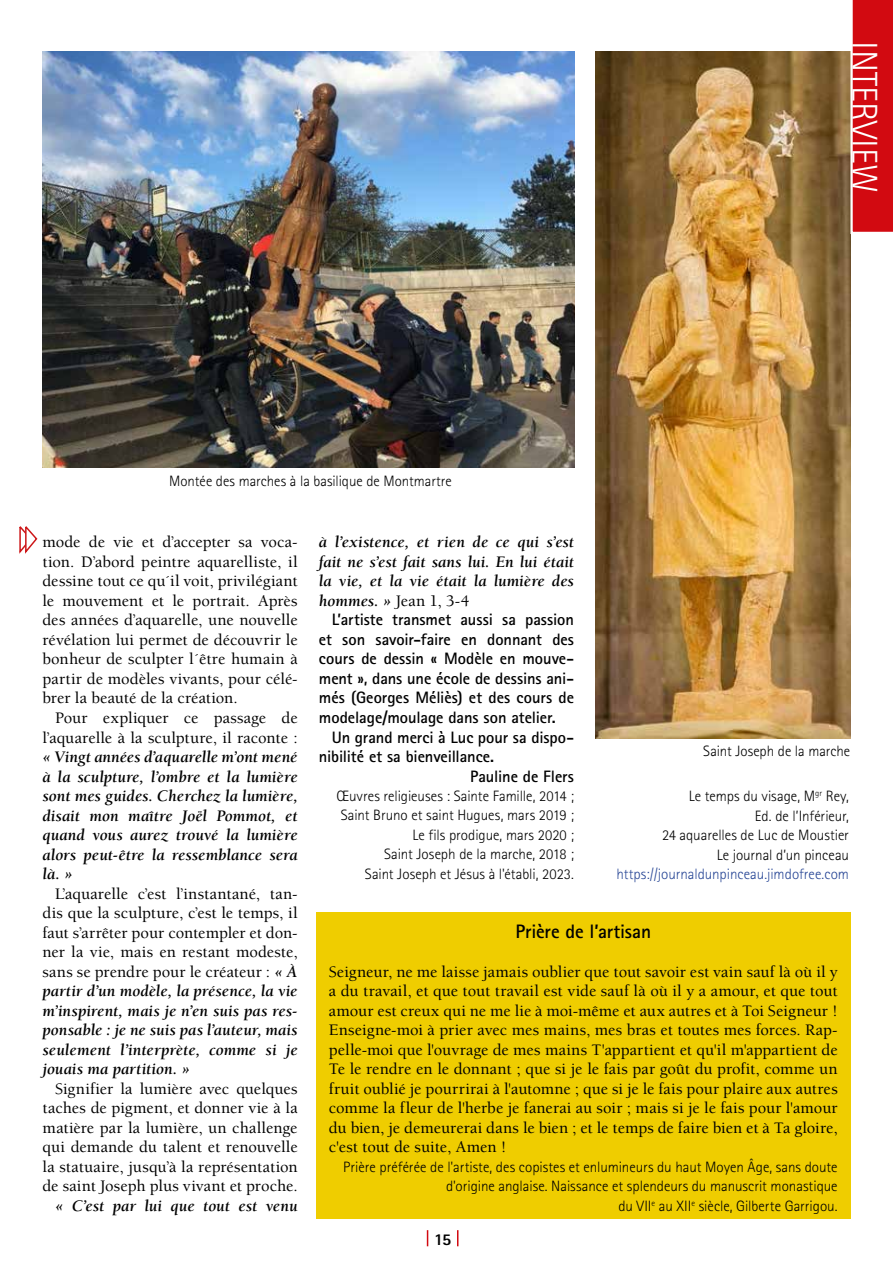
<style>
.page{position:relative;width:893px;height:1263px;background:#fff}
.page>*{position:absolute;margin:0;border:0;box-sizing:border-box;transform-origin:0 0}
.t1{font:300 36px "Rotis Sans Serif Std";color:#fff}
.t2{font:700 19.5px "Rotis Sans Serif Std";letter-spacing:-.01em;color:#000}
.t3{font:500 16.5px/19.5px "Berkeley Std";color:#000;text-align:justify}
.t4{font:italic 700 16.5px/19.5px "Berkeley Std";color:#000;text-align:justify}
.t5{font:700 16.5px/19.5px "Rotis Sans Serif Std";letter-spacing:-.005em;color:#000;text-align:justify}
.t6{font:800 16.5px "Rotis Sans Serif Std";color:#000}
.t7{font:300 15px/19.5px "Rotis Sans Serif Std";color:#000;text-align:right}
.t8{font:300 15px "Rotis Sans Serif Std";color:#264595}
.s1{font-weight:700;font-style:italic}
.s2{font-weight:500;font-style:normal}
</style>
<div class="page">
<img style="left:43px;top:51px;width:531px;height:417px">
<svg style="left:427px;top:1230px;width:1px;height:16px"></svg>
<svg style="left:457px;top:1230px;width:1px;height:16px"></svg>
<svg style="left:19px;top:526px;width:19px;height:28px"></svg>
<div style="left:316px;top:913px;width:534px;height:306px;background:#efcd00"></div>
<img style="left:595px;top:51px;width:255px;height:687px">
<svg style="left:849px;top:0;width:44px;height:235px;background:#d21d22"></svg>
<p class="t7" style="left:169px;top:471px;width:284px">Montée des marches à la basilique de Montmartre</p>
<h1 class="t1" style="left:885px;top:41px;width:153px;rotate:90deg">INTERVIEW</h1>
<p class="t3" style="left:43px;top:533px;width:257px">mode de vie et d’accepter sa voca&shy;tion. D’abord peintre aquarelliste, il dessine tout ce qu´il voit, privilégiant le mouvement et le portrait. Après des années d’aquarelle, une nouvelle révélation lui permet de découvrir le bonheur de sculpter l´être humain à partir de modèles vivants, pour célé&shy;brer la beauté de la création.</p>
<p class="t3" style="left:43px;top:708px;width:257px;text-align:right">Pour expliquer ce passage de l’aquarelle à la sculpture, il raconte :</p>
<p class="t4" style="left:43px;top:747px;width:257px">« Vingt années d’aquarelle m’ont mené à la sculpture, l’ombre et la lumière sont mes guides. Cherchez la lumière, disait mon maître Joël Pommot, et quand vous aurez trouvé la lumière alors peut-être la ressemblance sera là. »</p>
<p class="t3" style="left:43px;top:884px;width:257px;text-indent:13px">L’aquarelle c’est l’instantané, tan&shy;dis que la sculpture, c’est le temps, il faut s’arrêter pour contempler et don&shy;ner la vie, mais en restant modeste, sans se prendre pour le créateur : <span class="s1">« À partir d’un modèle, la présence, la vie m’inspirent, mais je n’en suis pas res&shy;ponsable : je ne suis pas l’auteur, mais seulement l’interprète, comme si je jouais ma partition. »</span></p>
<p class="t3" style="left:43px;top:1079px;width:257px;text-indent:13px">Signifier la lumière avec quelques taches de pigment, et donner vie à la matière par la lumière, un challenge qui demande du talent et renouvelle la statuaire, jusqu’à la représentation de saint Joseph plus vivant et proche.</p>
<p class="t4" style="left:55px;top:1196px;width:244px">« C’est par lui que tout est venu</p>
<p class="t4" style="left:319px;top:533px;width:257px">à l’existence, et rien de ce qui s’est fait ne s’est fait sans lui. En lui était la vie, et la vie était la lumière des hommes. » <span class="s2">Jean 1, 3-4</span></p>
<p class="t5" style="left:319px;top:610px;width:257px;text-indent:13px">L’artiste transmet aussi sa passion et son savoir-faire en donnant des cours de dessin « Modèle en mouve&shy;ment », dans une école de dessins ani&shy;més (Georges Méliès) et des cours de modelage/moulage dans son atelier.</p>
<p class="t5" style="left:332px;top:727px;width:244px">Un grand merci à Luc pour sa dispo-</p>
<p class="t5" style="left:319px;top:746px;width:177px">nibilité et sa bienveillance.</p>
<p class="t5" style="left:470px;top:766px;width:105px">Pauline de Flers</p>
<p class="t7" style="left:336px;top:786px;width:239px">Œuvres religieuses : Sainte Famille, 2014 ; Saint Bruno et saint Hugues, mars 2019 ; Le fils prodigue, mars 2020 ;<br>Saint Joseph de la marche, 2018 ;<br>Saint Joseph et Jésus à l'établi, 2023.</p>
<p class="t7" style="left:703px;top:741px;width:149px">Saint Joseph de la marche</p>
<p class="t7" style="left:662px;top:786px;width:188px">Le temps du visage, M<sup>gr</sup> Rey,<br>Ed. de l’Inférieur,<br>24 aquarelles de Luc de Moustier<br>Le journal d’un pinceau</p>
<p class="t8" style="left:616px;top:866px;width:234px">https://journaldunpinceau.jimdofree.com</p>
<p class="t2" style="left:515px;top:918px;width:137px">Prière de l’artisan</p>
<p class="t3" style="left:329px;top:962px;width:510px">Seigneur, ne me laisse jamais oublier que tout savoir est vain sauf là où il y a du travail, et que tout travail est vide sauf là où il y a amour, et que tout amour est creux qui ne me lie à moi-même et aux autres et à Toi Seigneur !<br>Enseigne-moi à prier avec mes mains, mes bras et toutes mes forces. Rap&shy;pelle-moi que l'ouvrage de mes mains T'appartient et qu'il m'appartient de Te le rendre en le donnant ; que si je le fais par goût du profit, comme un fruit oublié je pourrirai à l'automne ; que si je le fais pour plaire aux autres comme la fleur de l'herbe je fanerai au soir ; mais si je le fais pour l'amour du bien, je demeurerai dans le bien ; et le temps de faire bien et à Ta gloire, c'est tout de suite, Amen !</p>
<p class="t7" style="left:343px;top:1157px;width:496px">Prière préférée de l'artiste, des copistes et enlumineurs du haut Moyen Âge, sans doute d'origine anglaise. Naissance et splendeurs du manuscrit monastique<br>du VII<sup>e</sup> au XII<sup>e</sup> siècle, Gilberte Garrigou.</p>
<p class="t6" style="left:434px;top:1229px;width:19px">15</p>
</div>
